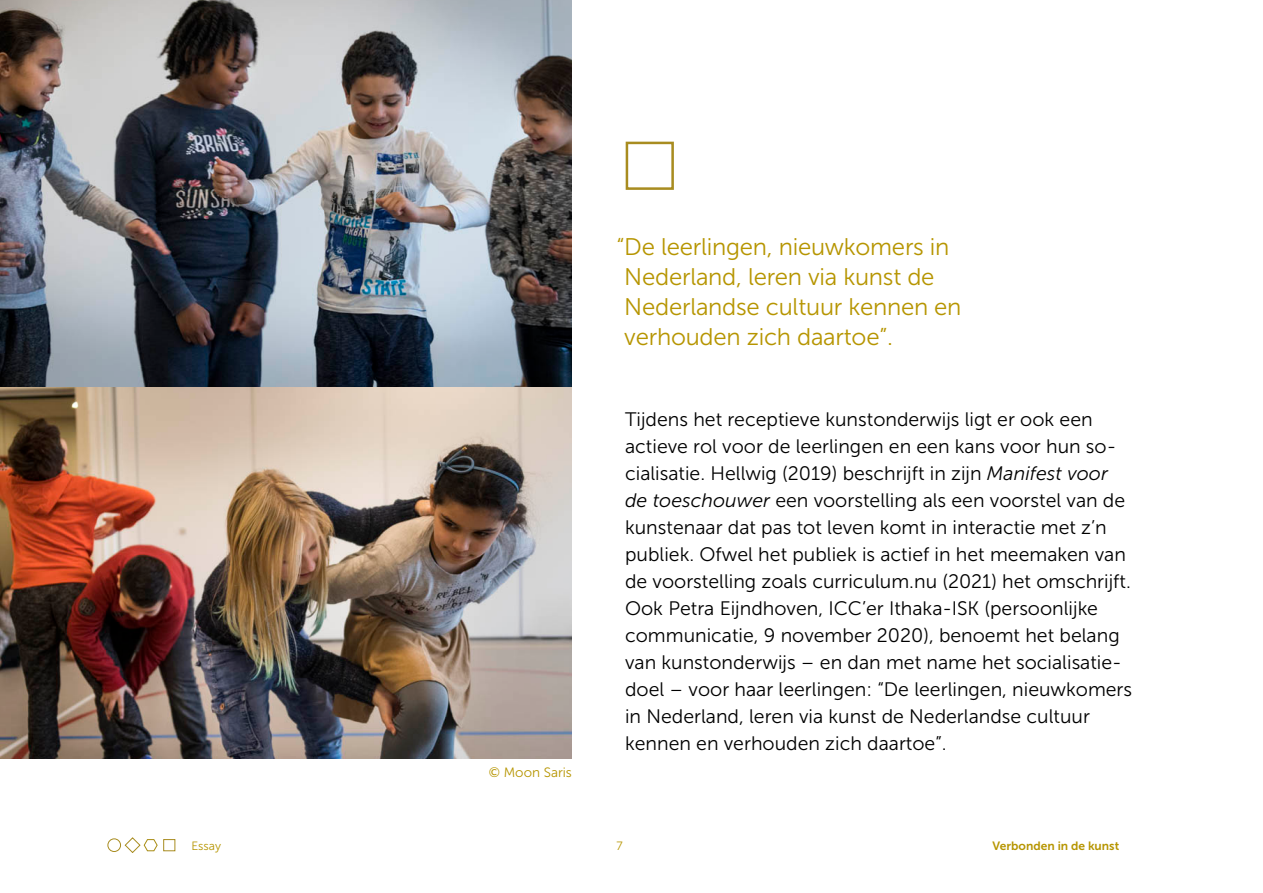
<style>
.page{position:relative;width:1263px;height:893px;background:#fff}
.page>*{position:absolute;margin:0;border:0;box-sizing:border-box;transform-origin:0 0}
.t1{font:24px/30px "Museo Sans 300";letter-spacing:-.01em;color:#b69500}
.t2{font:19.5px/27px "Museo Sans 300";color:#000}
.t3{font:13.5px "Museo Sans 300";color:#b69500}
.t4{font:12px "Museo Sans 700";color:#b69500}
.t5{font:12px "Museo Sans 300";color:#b69500}
.s1{font-family:"Lato"}
.s2{font-style:italic}
</style>
<div class="page">
<div style="left:108px;top:838px;width:13px;height:14px;border:1px solid #a88c20;border-radius:50%"></div>
<svg style="left:124px;top:837px;width:51px;height:16px"></svg>
<svg style="left:625px;top:141px;width:49px;height:49px"></svg>
<img style="left:0;top:0;width:572px;height:388px">
<img style="left:0;top:388px;width:572px;height:371px">
<p class="t1" style="left:624px;top:232px;width:339px;text-indent:-8px">“De leerlingen, nieuwkomers in<br>Nederland, leren via kunst de<br>Nederlandse cultuur kennen en verhouden zich daartoe”.</p>
<p class="t3" style="left:489px;top:765px;width:85px"><span class="s1">©</span> Moon Saris</p>
<p class="t2" style="left:625px;top:406px;width:509px">Tijdens het receptieve kunstonderwijs ligt er ook een actieve rol voor de leerlingen en een kans voor hun so&shy;cialisatie. Hellwig (2019) beschrijft in zijn <span class="s2">Manifest voor de toeschouwer</span> een voorstelling als een voorstel van de kunstenaar dat pas tot leven komt in interactie met z’n publiek. Ofwel het publiek is actief in het meemaken van de voorstelling zoals curriculum.nu (2021) het omschrijft.<br>Ook Petra Eijndhoven, ICC’er Ithaka-ISK (persoonlijke communicatie, 9 november 2020), benoemt het belang van kunstonderwijs – en dan met name het socialisatie&shy;doel – voor haar leerlingen: “De leerlingen, nieuwkomers in Nederland, leren via kunst de Nederlandse cultuur kennen en verhouden zich daartoe”.</p>
<p class="t5" style="left:191px;top:839px;width:31px">Essay</p>
<p class="t5" style="left:617px;top:839px;width:8px">7</p>
<p class="t4" style="left:992px;top:839px;width:128px">Verbonden in de kunst</p>
</div>
